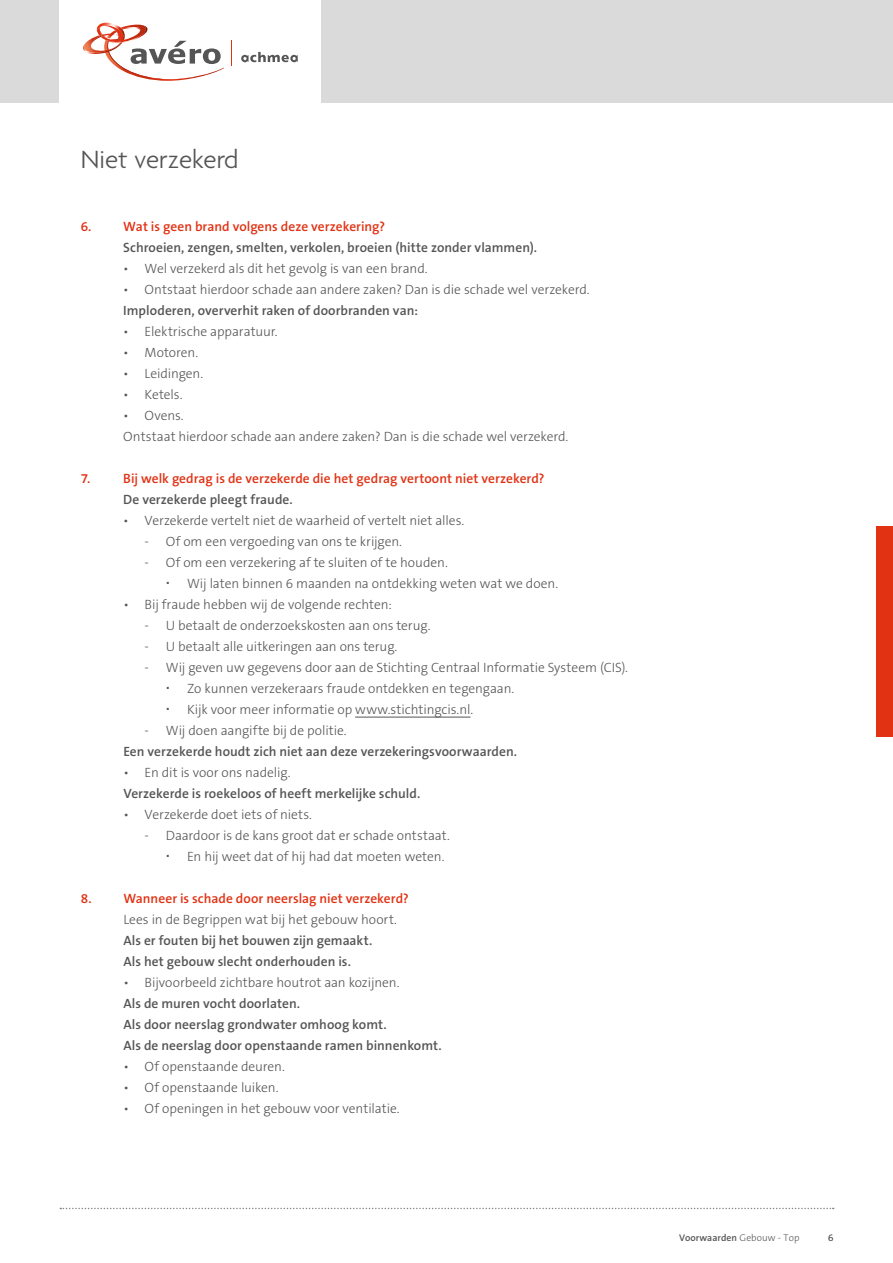
<style>
.page{position:relative;width:893px;height:1263px;background:#fff}
.page>*{position:absolute;margin:0;border:0;box-sizing:border-box;transform-origin:0 0}
.t1{font:300 27px "Agenda";color:#555}
.t2{font:300 13.5px/21px "The Sans B3";letter-spacing:-.005em;color:#555}
.t3{font:600 13.5px/21px "The Sans B6";letter-spacing:.005em;color:#555}
.t4{font:600 13.5px "The Sans B6";color:#e13214}
.t5{font:600 9.75px "The Sans B6";letter-spacing:.005em;color:#555}
.t6{font:300 9.75px "The Sans B3";color:#555}
.s1{font-family:"The Sans B3";font-weight:300}
</style>
<div class="page">
<div style="left:0;top:0;width:893px;height:103px;background:#dadada"></div>
<div style="left:60px;top:0;width:261px;height:103px;background:#fff"></div>
<svg style="left:241px;top:52px;width:57px;height:10px"></svg>
<svg style="left:83px;top:22px;width:141px;height:59px"></svg>
<svg style="left:231px;top:41px;width:1px;height:25px"></svg>
<svg style="left:60px;top:1208px;width:774px;height:1px"></svg>
<div style="left:876px;top:526px;width:17px;height:211px;background:#e13214"></div>
<hr style="left:355px;top:717px;width:115px;height:1px;background:#555">
<h1 class="t1" style="left:81px;top:145px;width:159px">Niet verzekerd</h1>
<p class="t4" style="left:81px;top:219px;width:306px">6. Wat is geen brand volgens deze verzekering?</p>
<p class="t3" style="left:123px;top:238px;width:415px">Schroeien, zengen, smelten, verkolen, broeien (hitte zonder vlammen).</p>
<p class="t2" style="left:123px;top:259px;width:306px">• Wel verzekerd als dit het gevolg is van een brand.</p>
<p class="t2" style="left:123px;top:280px;width:468px">• Ontstaat hierdoor schade aan andere zaken? Dan is die schade wel verzekerd.</p>
<p class="t3" style="left:123px;top:301px;width:296px">Imploderen, oververhit raken of doorbranden van:</p>
<p class="t2" style="left:123px;top:322px;width:156px">• Elektrische apparatuur.</p>
<p class="t2" style="left:123px;top:343px;width:76px">• Motoren.</p>
<p class="t2" style="left:123px;top:364px;width:81px">• Leidingen.</p>
<p class="t2" style="left:123px;top:385px;width:61px">• Ketels.</p>
<p class="t2" style="left:123px;top:406px;width:447px">• Ovens.<br>Ontstaat hierdoor schade aan andere zaken? Dan is die schade wel verzekerd.</p>
<p class="t4" style="left:81px;top:471px;width:11px">7.</p>
<p class="t4" style="left:123px;top:471px;width:423px">Bij welk gedrag is de verzekerde die het gedrag vertoont niet verzekerd?</p>
<p class="t3" style="left:123px;top:490px;width:171px">De verzekerde pleegt fraude.</p>
<p class="t2" style="left:123px;top:511px;width:343px">• Verzekerde vertelt niet de waarheid of vertelt niet alles.</p>
<p class="t2" style="left:145px;top:532px;width:259px">- Of om een vergoeding van ons te krijgen.</p>
<p class="t2" style="left:187px;top:553px;width:373px;text-indent:-43px">- Of om een verzekering af te sluiten of te houden.<br>Wij laten binnen 6 maanden na ontdekking weten wat we doen.</p>
<p class="t2" style="left:123px;top:595px;width:270px">• Bij fraude hebben wij de volgende rechten:</p>
<p class="t2" style="left:145px;top:616px;width:287px">- U betaalt de onderzoekskosten aan ons terug.</p>
<p class="t2" style="left:145px;top:637px;width:254px">- U betaalt alle uitkeringen aan ons terug.</p>
<p class="t2" style="left:187px;top:658px;width:442px;text-indent:-43px">- Wij geven uw gegevens door aan de Stichting Centraal Informatie Systeem (CIS).<br>Zo kunnen verzekeraars fraude ontdekken en tegengaan.<br>Kijk voor meer informatie op www.stichtingcis.nl.</p>
<p class="t2" style="left:145px;top:721px;width:204px">- Wij doen aangifte bij de politie.</p>
<p class="t3" style="left:123px;top:742px;width:395px">Een verzekerde houdt zich niet aan deze verzekeringsvoorwaarden.</p>
<p class="t2" style="left:123px;top:763px;width:169px">• En dit is voor ons nadelig.</p>
<p class="t3" style="left:123px;top:784px;width:299px">Verzekerde is roekeloos of heeft merkelijke schuld.</p>
<p class="t2" style="left:123px;top:805px;width:190px">• Verzekerde doet iets of niets.</p>
<p class="t2" style="left:187px;top:826px;width:264px;text-indent:-43px">- Daardoor is de kans groot dat er schade ontstaat.<br>En hij weet dat of hij had dat moeten weten.</p>
<p class="t4" style="left:81px;top:892px;width:330px">8. Wanneer is schade door neerslag niet verzekerd?</p>
<p class="t2" style="left:123px;top:910px;width:275px">Lees in de Begrippen wat bij het gebouw hoort.</p>
<p class="t3" style="left:123px;top:931px;width:250px">Als er fouten bij het bouwen zijn gemaakt.<br>Als het gebouw slecht onderhouden is.</p>
<p class="t2" style="left:123px;top:973px;width:278px">• Bijvoorbeeld zichtbare houtrot aan kozijnen.</p>
<p class="t3" style="left:123px;top:994px;width:320px">Als de muren vocht doorlaten.<br>Als door neerslag grondwater omhoog komt.<br>Als de neerslag door openstaande ramen binnenkomt.</p>
<p class="t2" style="left:123px;top:1057px;width:163px">• Of openstaande deuren.</p>
<p class="t2" style="left:123px;top:1078px;width:157px">• Of openstaande luiken.</p>
<p class="t2" style="left:123px;top:1099px;width:278px">• Of openingen in het gebouw voor ventilatie.</p>
<p class="t5" style="left:679px;top:1232px;width:122px">Voorwaarden <span class="s1">Gebouw - Top</span></p>
<p class="t6" style="left:828px;top:1233px;width:7px">6</p>
</div>
